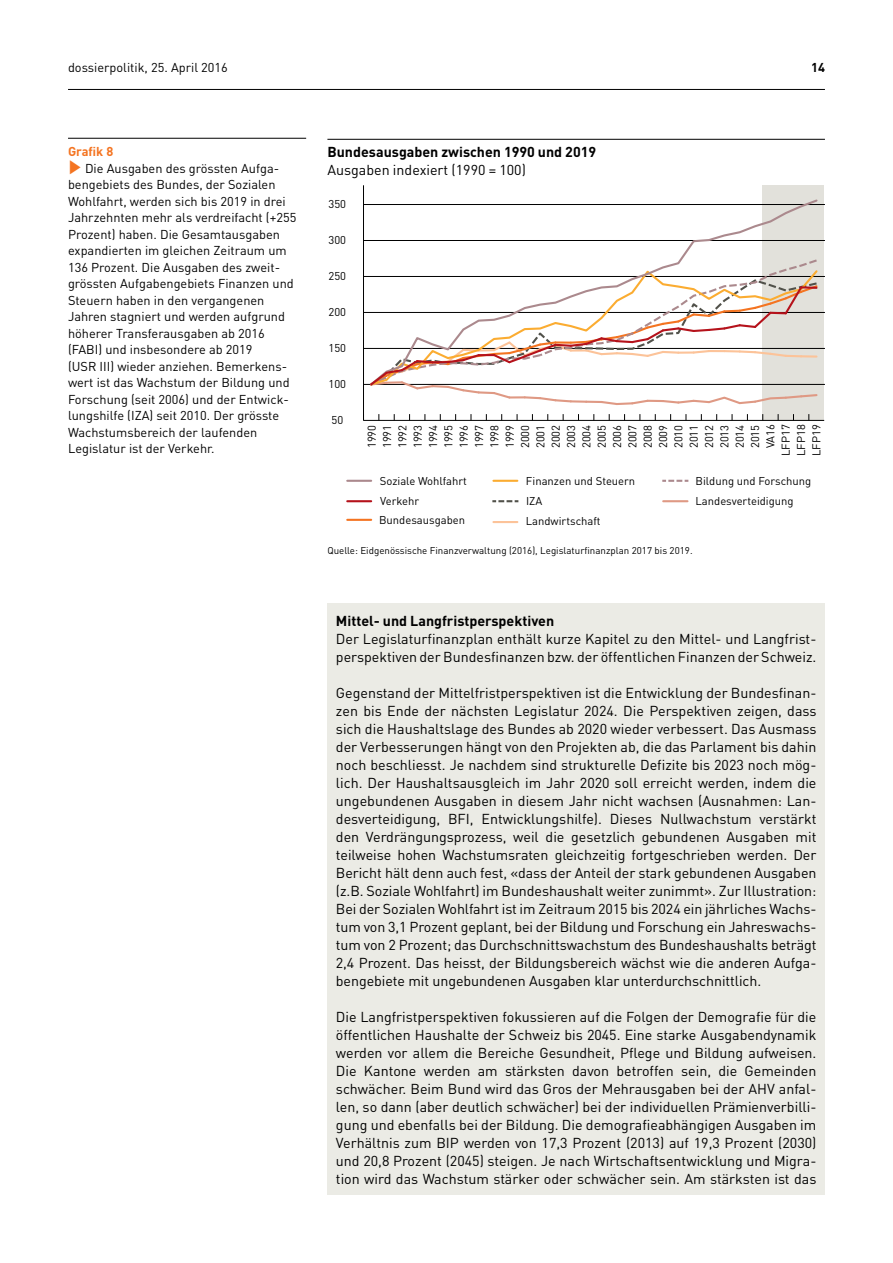
<style>
.page{position:relative;width:893px;height:1263px;background:#fff}
.page>*{position:absolute;margin:0;border:0;box-sizing:border-box;transform-origin:0 0}
.t1{font:14.25px/18px "DIN";color:#000;text-align:justify}
.t2{font:700 14.25px "DIN";color:#000}
.t3{font:12.75px/16.5px "DIN";color:#000}
.t4{font:700 12.75px "DIN";color:#f47421}
.t5{font:700 12.75px "DIN";color:#000}
.t6{font:11.25px/15.3px "DIN";color:#000}
.t7{font:9.75px "DIN";color:#000}
.s1{color:#f47421}
</style>
<div class="page">
<hr style="left:68px;top:89px;width:757px;height:1px;background:#000">
<div style="left:327px;top:604px;width:498px;height:591px;background:#ebebe5"></div>
<hr style="left:327px;top:139px;width:498px;height:1px;background:#000">
<div style="left:763px;top:185px;width:61px;height:235px;background:#e2e1db"></div>
<hr style="left:363px;top:420px;width:461px;height:1px;background:#000">
<hr style="left:363px;top:185px;width:1px;height:235px;background:#000">
<hr style="left:363px;top:384px;width:462px;height:1px;background:#000">
<hr style="left:363px;top:348px;width:462px;height:1px;background:#000">
<hr style="left:363px;top:312px;width:462px;height:1px;background:#000">
<hr style="left:363px;top:276px;width:462px;height:1px;background:#000">
<hr style="left:363px;top:240px;width:462px;height:1px;background:#000">
<hr style="left:363px;top:204px;width:462px;height:1px;background:#000">
<svg style="left:662px;top:480px;width:26px;height:2px"></svg>
<hr style="left:663px;top:500px;width:24px;height:2px;background:#df9984">
<hr style="left:347px;top:480px;width:24px;height:2px;background:#ab898d">
<hr style="left:347px;top:500px;width:24px;height:2px;background:#b5121b">
<hr style="left:347px;top:519px;width:24px;height:2px;background:#f47421">
<hr style="left:493px;top:480px;width:24px;height:2px;background:#fbac31">
<svg style="left:492px;top:500px;width:26px;height:2px"></svg>
<hr style="left:493px;top:521px;width:24px;height:2px;background:#fcc399">
<svg style="left:368px;top:198px;width:451px;height:208px"></svg>
<hr style="left:801px;top:286px;width:15px;height:3px;background:#b5121b">
<hr style="left:68px;top:138px;width:238px;height:1px;background:#000">
<p class="t3" style="left:68px;top:58px;width:161px">dossierpolitik, 25. April 2016</p>
<p class="t5" style="left:811px;top:58px;width:15px">14</p>
<p class="t4" style="left:68px;top:143px;width:47px">Grafik 8</p>
<p class="t3" style="left:68px;top:160px;width:230px"><span class="s1">✓</span> Die Ausgaben des grössten Aufga&shy;bengebiets des Bundes, der Sozialen Wohlfahrt, werden sich bis 2019 in drei Jahrzehnten mehr als verdreifacht (+255<br>Prozent) haben. Die Gesamtausgaben expandierten im gleichen Zeitraum um 136 Prozent. Die Ausgaben des zweit&shy;grössten Aufgabengebiets Finanzen und Steuern haben in den vergangenen Jahren stagniert und werden aufgrund höherer Transferausgaben ab 2016 (FABI) und insbesondere ab 2019<br>(USR III) wieder anziehen. Bemerkens&shy;wert ist das Wachstum der Bildung und Forschung (seit 2006) und der Entwick&shy;lungshilfe (IZA) seit 2010. Der grösste Wachstumsbereich der laufenden Legislatur ist der Verkehr.</p>
<p class="t2" style="left:327px;top:143px;width:270px">Bundesausgaben zwischen 1990 und 2019</p>
<p class="t1" style="left:327px;top:161px;width:200px">Ausgaben indexiert (1990 = 100)</p>
<p class="t6" style="left:329px;top:196px;width:19px">350</p>
<p class="t6" style="left:329px;top:232px;width:19px">300</p>
<p class="t6" style="left:329px;top:268px;width:19px">250</p>
<p class="t6" style="left:329px;top:304px;width:19px">200</p>
<p class="t6" style="left:329px;top:340px;width:19px">150</p>
<p class="t6" style="left:329px;top:376px;width:19px">100</p>
<p class="t6" style="left:331px;top:412px;width:13px">50</p>
<p class="t6" style="left:364px;top:456px;width:34px;text-align:right;rotate:-90deg">1990<br>1991<br>1992<br>1993<br>1994<br>1995<br>1996<br>1997<br>1998<br>1999<br>2000<br>2001<br>2002<br>2003<br>2004<br>2005<br>2006<br>2007<br>2008<br>2009<br>2010<br>2011<br>2012<br>2013<br>2014<br>2015<br>VA16<br>LFP17<br>LFP18<br>LFP19</p>
<p class="t6" style="left:695px;top:470px;width:117px;line-height:20px">Bildung und Forschung<br>Landesverteidigung</p>
<p class="t6" style="left:379px;top:470px;width:89px;line-height:19.5px">Soziale Wohlfahrt<br>Verkehr<br>Bundesausgaben</p>
<p class="t6" style="left:526px;top:470px;width:111px;line-height:20.4px">Finanzen und Steuern<br>IZA<br>Landwirtschaft</p>
<p class="t7" style="left:327px;top:543px;width:367px">Quelle: Eidgenössische Finanzverwaltung (2016), Legislaturfinanzplan 2017 bis 2019.</p>
<p class="t2" style="left:336px;top:611px;width:220px">Mittel- und Langfristperspektiven</p>
<p class="t1" style="left:336px;top:629px;width:482px">Der Legislaturfinanzplan enthält kurze Kapitel zu den Mittel- und Langfrist&shy;perspektiven der Bundesfinanzen bzw. der öffentlichen Finanzen der Schweiz.</p>
<p class="t1" style="left:336px;top:683px;width:482px">Gegenstand der Mittelfristperspektiven ist die Entwicklung der Bundesfinan&shy;zen bis Ende der nächsten Legislatur 2024. Die Perspektiven zeigen, dass sich die Haushaltslage des Bundes ab 2020 wieder verbessert. Das Ausmass der Verbesserungen hängt von den Projekten ab, die das Parlament bis dahin noch beschliesst. Je nachdem sind strukturelle Defizite bis 2023 noch mög&shy;lich. Der Haushaltsausgleich im Jahr 2020 soll erreicht werden, indem die ungebundenen Ausgaben in diesem Jahr nicht wachsen (Ausnahmen: Lan&shy;desverteidigung, BFI, Entwicklungshilfe). Dieses Nullwachstum verstärkt den Verdrängungsprozess, weil die gesetzlich gebundenen Ausgaben mit teilweise hohen Wachstumsraten gleichzeitig fortgeschrieben werden. Der Bericht hält denn auch fest, «dass der Anteil der stark gebundenen Ausgaben (z.B. Soziale Wohlfahrt) im Bundeshaushalt weiter zunimmt». Zur Illustration:<br>Bei der Sozialen Wohlfahrt ist im Zeitraum 2015 bis 2024 ein jährliches Wachs&shy;tum von 3,1 Prozent geplant, bei der Bildung und Forschung ein Jahreswachs&shy;tum von 2 Prozent; das Durchschnittswachstum des Bundeshaushalts beträgt 2,4 Prozent. Das heisst, der Bildungsbereich wächst wie die anderen Aufga&shy;bengebiete mit ungebundenen Ausgaben klar unterdurchschnittlich.</p>
<p class="t1" style="left:336px;top:1007px;width:482px">Die Langfristperspektiven fokussieren auf die Folgen der Demografie für die öffentlichen Haushalte der Schweiz bis 2045. Eine starke Ausgabendynamik werden vor allem die Bereiche Gesundheit, Pflege und Bildung aufweisen.<br>Die Kantone werden am stärksten davon betroffen sein, die Gemeinden schwächer. Beim Bund wird das Gros der Mehrausgaben bei der AHV anfal&shy;len, so dann (aber deutlich schwächer) bei der individuellen Prämienverbilli&shy;gung und ebenfalls bei der Bildung. Die demografieabhängigen Ausgaben im Verhältnis zum BIP werden von 17,3 Prozent (2013) auf 19,3 Prozent (2030) und 20,8 Prozent (2045) steigen. Je nach Wirtschaftsentwicklung und Migra&shy;tion wird das Wachstum stärker oder schwächer sein. Am stärksten ist das</p>
</div>
